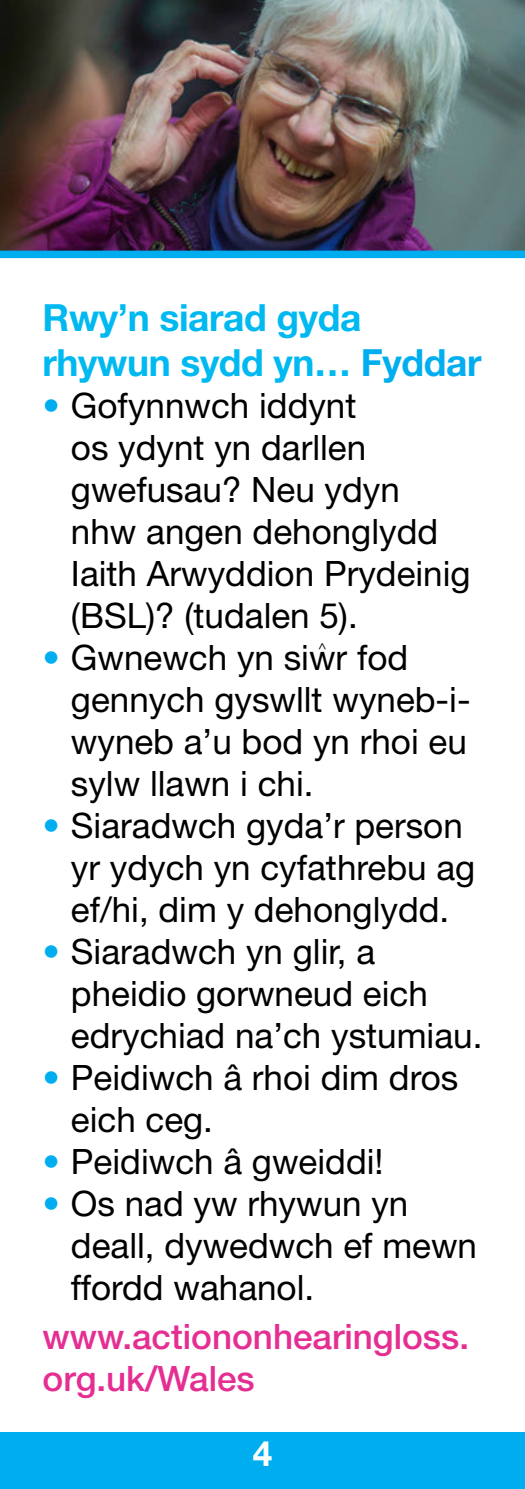
<style>
.page{position:relative;width:525px;height:1489px;background:#fff}
.page>*{position:absolute;margin:0;border:0;box-sizing:border-box;transform-origin:0 0}
.t1{font:700 37.5px/45px "Helvetica Neue";letter-spacing:-.01em;color:#00b9f1}
.t2{font:35px/42px "Helvetica Neue";color:#000}
.t3{font:500 35px/42px "Helvetica Neue";color:#e52e92}
.t4{font:700 35px "Helvetica Neue";color:#fff}
.t5{font:14px "Helvetica Neue";color:#000}
.s1{color:#00aeef}
</style>
<div class="page">
<div style="left:0;top:1431px;width:524px;height:57px;background:#00aeef"></div>
<img style="left:0;top:0;width:524px;height:250px">
<div style="left:0;top:250px;width:524px;height:8px;background:#00aeef"></div>
<p class="t1" style="left:43px;top:294px;width:440px">Rwy’n siarad gyda rhywun sydd yn… <span class="s1">Fyddar</span></p>
<p class="t2" style="left:71px;top:384px;width:401px;text-indent:-28px"><span class="s1">•</span> Gofynnwch iddynt<br>os ydynt yn darllen gwefusau? Neu ydyn nhw angen dehonglydd<br>Iaith Arwyddion Prydeinig (BSL)? (tudalen 5).</p>
<p class="t2" style="left:43px;top:636px;width:367px"><span class="s1">•</span> Gwnewch yn siwr fod</p>
<p class="t5" style="left:318px;top:640px;width:10px">^</p>
<p class="t2" style="left:71px;top:678px;width:401px;text-align:justify">gennych gyswllt wyneb-i&shy;wyneb a’u bod yn rhoi eu sylw llawn i chi.</p>
<p class="t2" style="left:71px;top:804px;width:405px;text-indent:-28px"><span class="s1">•</span> Siaradwch gyda’r person yr ydych yn cyfathrebu ag ef/hi, dim y dehonglydd.</p>
<p class="t2" style="left:71px;top:930px;width:413px;text-indent:-28px"><span class="s1">•</span> Siaradwch yn glir, a pheidio gorwneud eich edrychiad na’ch ystumiau.</p>
<p class="t2" style="left:71px;top:1056px;width:388px;text-indent:-28px"><span class="s1">•</span> Peidiwch â rhoi dim dros eich ceg.</p>
<p class="t2" style="left:43px;top:1140px;width:342px"><span class="s1">•</span> Peidiwch â gweiddi!</p>
<p class="t2" style="left:71px;top:1182px;width:407px;text-indent:-28px"><span class="s1">•</span> Os nad yw rhywun yn deall, dywedwch ef mewn ffordd wahanol.</p>
<p class="t3" style="left:43px;top:1315px;width:428px">www.actiononhearingloss. org.uk/Wales</p>
<p class="t4" style="left:252px;top:1431px;width:21px">4</p>
</div>
